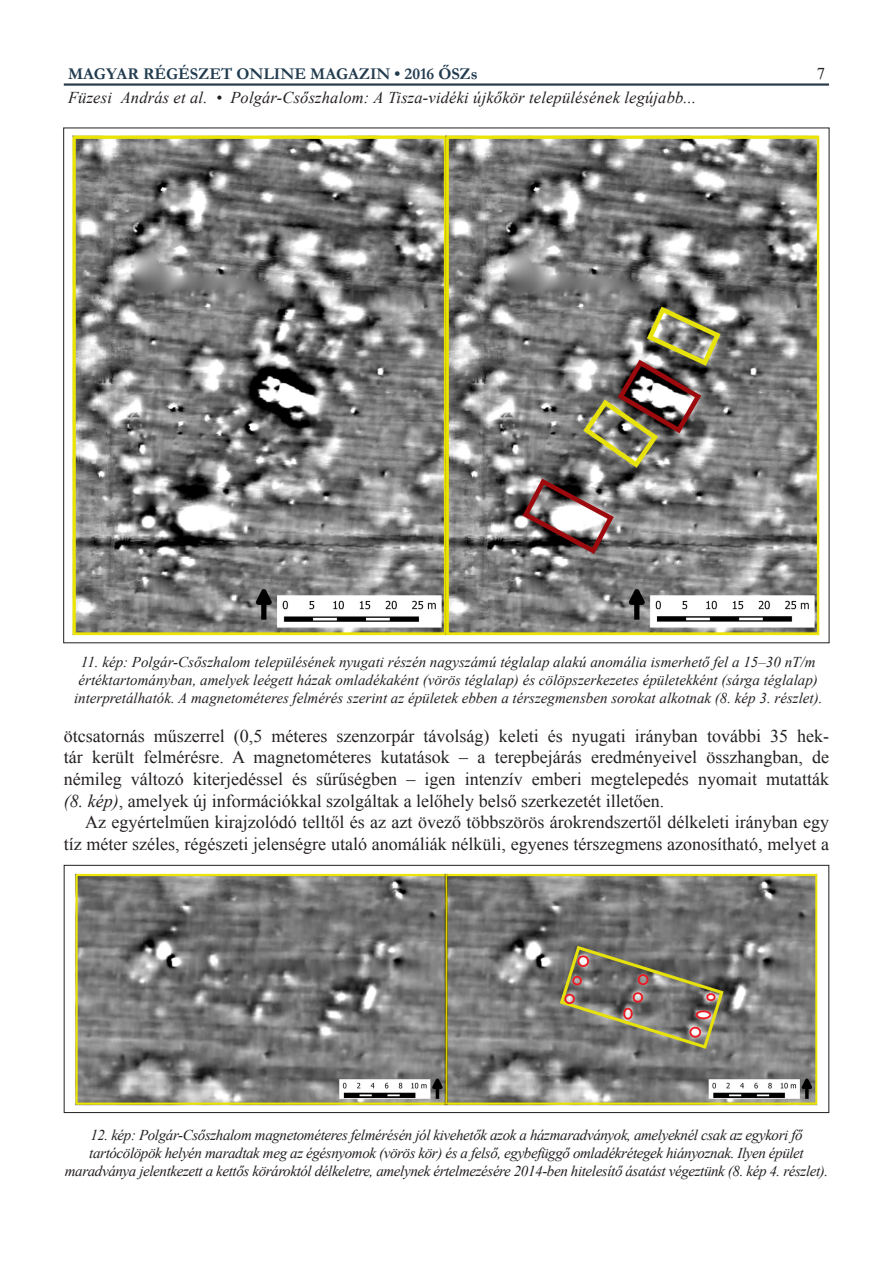
<style>
.page{position:relative;width:893px;height:1263px;background:#fff}
.page>*{position:absolute;margin:0;border:0;box-sizing:border-box;transform-origin:0 0}
.cikk_szoveg_print{font:18px/21.6px "Times New Roman";color:#231f20;text-align:justify}
.t1{font:italic 16.5px "Times New Roman";letter-spacing:.01em;color:#231f20}
.t2{font:700 16.5px "Garamond";color:#213b4f}
.t3{font:16.5px "Times New Roman";color:#231f20}
.kepala{font:italic 15px/18px "Times New Roman";letter-spacing:-.025em;color:#231f20;text-align:center}
.kepala-2{font:italic 15px/18px "Times New Roman";color:#231f20;text-align:center}
.s1{font-style:italic}
</style>
<div class="page">
<hr style="left:64px;top:83px;width:765px;height:3px;background:#2d3d4d">
<img style="left:72px;top:135px;width:748px;height:501px">
<img style="left:75px;top:873px;width:743px;height:233px">
<div style="left:64px;top:865px;width:765px;height:248px;border:1px solid #231f20"></div>
<p class="t2" style="left:68px;top:62px;width:411px">MAGYAR RÉGÉSZET ONLINE MAGAZIN • 2016 ŐSZs</p>
<p class="t1" style="left:68px;top:87px;width:630px">Füzesi András et al. • Polgár-Csőszhalom: A Tisza-vidéki újkőkör településének legújabb...</p>
<p class="t3" style="left:817px;top:62px;width:10px">7</p>
<p class="kepala-2" style="left:74px;top:653px;width:750px">11. kép: Polgár-Csőszhalom településének nyugati részén nagyszámú téglalap alakú anomália ismerhető fel a 15–30 nT/m értéktartományban, amelyek leégett házak omladékaként (vörös téglalap) és cölöpszerkezetes épületekként (sárga téglalap) interpretálhatók. A magnetométeres felmérés szerint az épületek ebben a térszegmensben sorokat alkotnak (8. kép 3. részlet).</p>
<p class="cikk_szoveg_print" style="left:64px;top:725px;width:767px">ötcsatornás műszerrel (0,5 méteres szenzorpár távolság) keleti és nyugati irányban további 35 hek&shy;tár került felmérésre. A magnetométeres kutatások – a terepbejárás eredményeivel összhangban, de némileg változó kiterjedéssel és sűrűségben – igen intenzív emberi megtelepedés nyomait mutatták <span class="s1">(8. kép)</span>, amelyek új információkkal szolgáltak a lelőhely belső szerkezetét illetően.</p>
<p class="cikk_szoveg_print" style="left:64px;top:811px;width:767px;text-align:right">Az egyértelműen kirajzolódó telltől és az azt övező többszörös árokrendszertől délkeleti irányban egy tíz méter széles, régészeti jelenségre utaló anomáliák nélküli, egyenes térszegmens azonosítható, melyet a</p>
<p class="kepala" style="left:65px;top:1126px;width:765px">12. kép: Polgár-Csőszhalom magnetométeres felmérésén jól kivehetők azok a házmaradványok, amelyeknél csak az egykori fő tartócölöpök helyén maradtak meg az égésnyomok (vörös kör) és a felső, egybefüggő omladékrétegek hiányoznak. Ilyen épület maradványa jelentkezett a kettős körároktól délkeletre, amelynek értelmezésére 2014-ben hitelesítő ásatást végeztünk (8. kép 4. részlet).</p>
</div>
